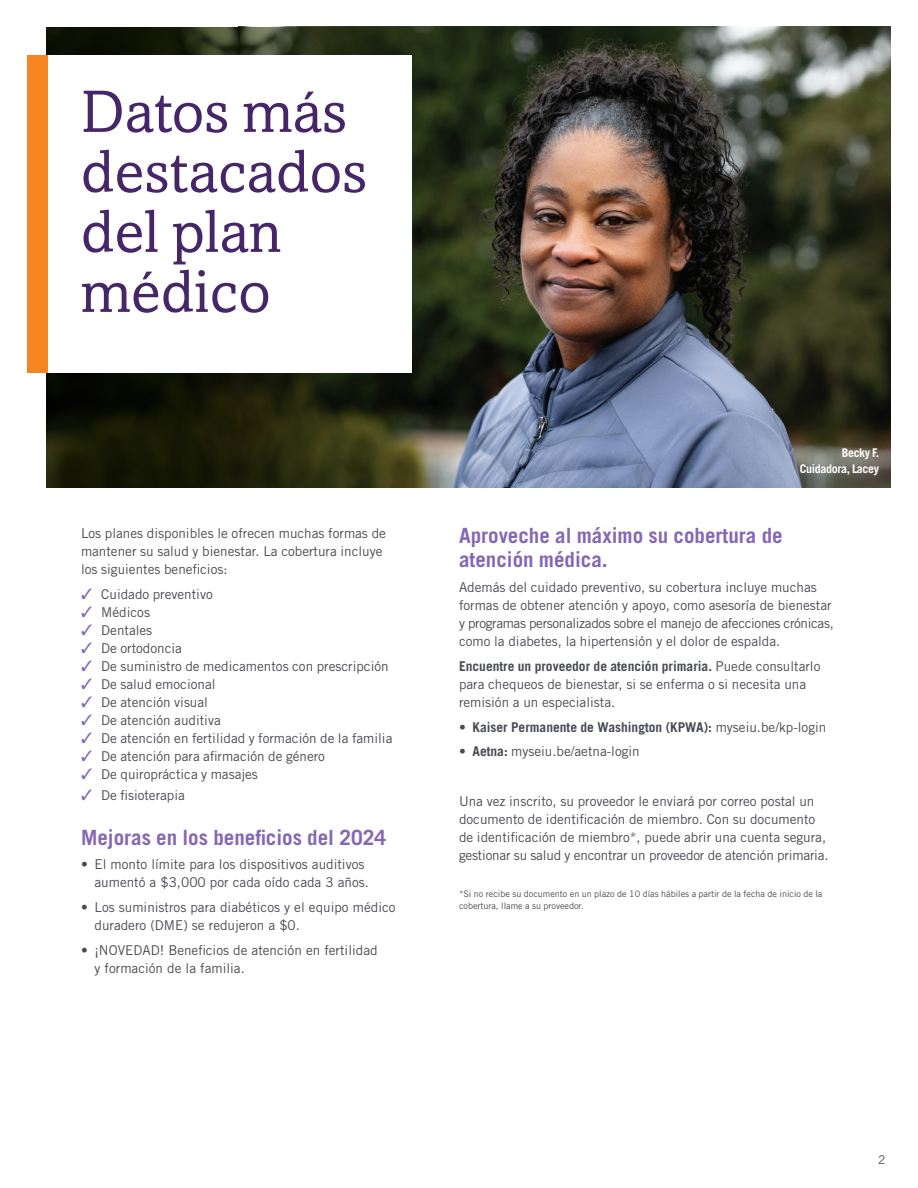
<style>
.page{position:relative;width:918px;height:1188px;background:#fff}
.page>*{position:absolute;margin:0;border:0;box-sizing:border-box;transform-origin:0 0}
.t1{font:60px/60px "Amasis MT Pro";color:#462569}
.t2{font:700 21px/24px "Trade Gothic LT Std";color:#8568b4}
.t3{font:13.5px/18px "Trade Gothic LT Std";color:#484b52}
.t4{font:700 13.5px "Trade Gothic LT Std";color:#484b52}
.t5{font:700 12px "Trade Gothic LT Std";letter-spacing:-.03em;color:#fff}
.t6{font:12px "Trade Gothic LT Std";color:#484b52}
.t7{font:9px/12px "Trade Gothic LT Std";color:#484b52}
.s1{color:#8568b4}
.s2{font-weight:700}
.s3{font-weight:400}
</style>
<div class="page">
<img style="left:458px;top:27px;width:433px;height:460px">
<svg style="left:46px;top:27px;width:412px;height:460px;background:#232812"></svg>
<svg style="left:777px;top:425px;width:114px;height:63px;background:#5e5e55"></svg>
<div style="left:21px;top:55px;width:390px;height:318px;background:#fff"></div>
<div style="left:27px;top:55px;width:20px;height:318px;background:#f58520"></div>
<p class="t1" style="left:81px;top:82px;width:288px">Datos más destacados del plan médico</p>
<p class="t3" style="left:81px;top:524px;width:306px">Los planes disponibles le ofrecen muchas formas de mantener su salud y bienestar. La cobertura incluye los siguientes beneficios:</p>
<p class="t3" style="left:81px;top:585px;width:133px"><span class="s1">✓</span> Cuidado preventivo</p>
<p class="t3" style="left:81px;top:603px;width:70px"><span class="s1">✓</span> Médicos</p>
<p class="t3" style="left:81px;top:621px;width:73px"><span class="s1">✓</span> Dentales</p>
<p class="t3" style="left:81px;top:639px;width:103px"><span class="s1">✓</span> De ortodoncia</p>
<p class="t3" style="left:81px;top:657px;width:309px"><span class="s1">✓</span> De suministro de medicamentos con prescripción</p>
<p class="t3" style="left:81px;top:675px;width:136px"><span class="s1">✓</span> De salud emocional</p>
<p class="t3" style="left:81px;top:693px;width:129px"><span class="s1">✓</span> De atención visual</p>
<p class="t3" style="left:81px;top:711px;width:141px"><span class="s1">✓</span> De atención auditiva</p>
<p class="t3" style="left:81px;top:729px;width:313px"><span class="s1">✓</span> De atención en fertilidad y formación de la familia</p>
<p class="t3" style="left:81px;top:747px;width:246px"><span class="s1">✓</span> De atención para afirmación de género</p>
<p class="t3" style="left:81px;top:765px;width:178px"><span class="s1">✓</span> De quiropráctica y masajes</p>
<p class="t3" style="left:81px;top:786px;width:106px"><span class="s1">✓</span> De fisioterapia</p>
<p class="t2" style="left:81px;top:825px;width:307px">Mejoras en los beneficios del 2024</p>
<p class="t3" style="left:94px;top:855px;width:276px;text-indent:-14px">• El monto límite para los dispositivos auditivos aumentó a $3,000 por cada oído cada 3 años.</p>
<p class="t3" style="left:94px;top:898px;width:303px;text-indent:-14px">• Los suministros para diabéticos y el equipo médico duradero (DME) se redujeron a $0.</p>
<p class="t3" style="left:94px;top:941px;width:285px;text-indent:-14px">• ¡NOVEDAD! Beneficios de atención en fertilidad y formación de la familia.</p>
<p class="t5" style="left:842px;top:445px;width:39px">Becky F.</p>
<p class="t5" style="left:800px;top:462px;width:81px">Cuidadora, Lacey</p>
<p class="t2" style="left:459px;top:523px;width:325px">Aproveche al máximo su cobertura de atención médica.</p>
<p class="t3" style="left:459px;top:578px;width:376px">Además del cuidado preventivo, su cobertura incluye muchas formas de obtener atención y apoyo, como asesoría de bienestar y programas personalizados sobre el manejo de afecciones crónicas, como la diabetes, la hipertensión y el dolor de espalda.</p>
<p class="t3" style="left:459px;top:657px;width:363px"><span class="s2">Encuentre un proveedor de atención primaria.</span> Puede consultarlo para chequeos de bienestar, si se enferma o si necesita una remisión a un especialista.</p>
<p class="t4" style="left:459px;top:718px;width:369px"><span class="s3">•</span> Kaiser Permanente de Washington (KPWA): <span class="s3">myseiu.be/kp-login</span></p>
<p class="t3" style="left:459px;top:742px;width:182px">• <span class="s2">Aetna:</span> myseiu.be/aetna-login</p>
<p class="t3" style="left:459px;top:792px;width:371px">Una vez inscrito, su proveedor le enviará por correo postal un documento de identificación de miembro. Con su documento de identificación de miembro*, puede abrir una cuenta segura, gestionar su salud y encontrar un proveedor de atención primaria.</p>
<p class="t7" style="left:459px;top:888px;width:365px">*Si no recibe su documento en un plazo de 10 días hábiles a partir de la fecha de inicio de la cobertura, llame a su proveedor.</p>
<p class="t6" style="left:878px;top:1153px;width:9px">2</p>
</div>
